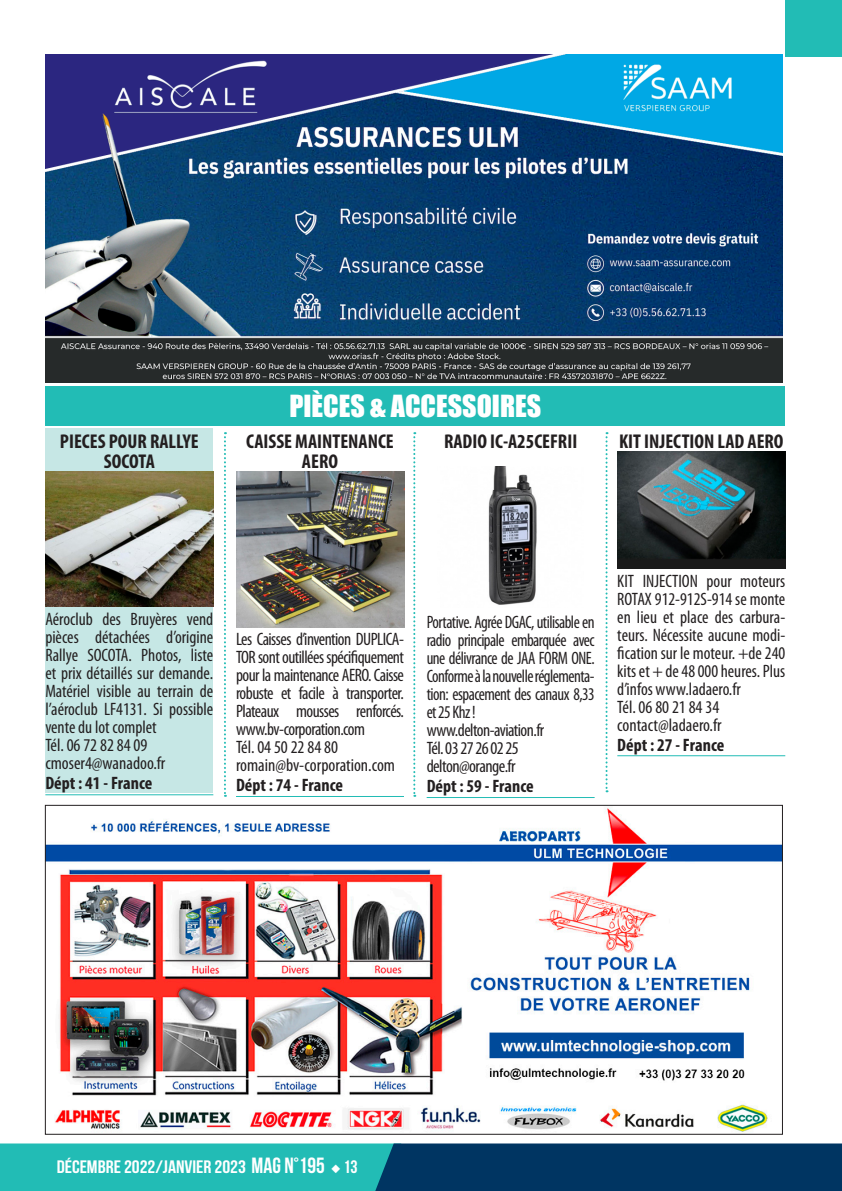
<style>
.page{position:relative;width:842px;height:1191px;background:#fff}
.page>*{position:absolute;margin:0;border:0;box-sizing:border-box;transform-origin:0 0}
.t1{font:28px "Impact";color:#fff}
.t2{font:700 condensed 20px/20px "Myriad Pro";color:#231f20;text-align:center}
.t3{font:condensed 18px/18px "Myriad Pro";letter-spacing:-.01em;color:#231f20}
.t4{font:condensed 18px/18px "Myriad Pro";letter-spacing:-.03em;color:#231f20;scale:.94 1}
.t5{font:condensed 18px/18px "Myriad Pro";letter-spacing:-.03em;color:#231f20}
.t6{font:700 condensed 18px "Myriad Pro";color:#231f20}
.t7{font:700 18px "Bebas Neue";color:#fff;scale:1.1 1}
.s1{font-size:22px}
</style>
<div class="page">
<div style="left:785px;top:0;width:57px;height:57px;background:#22bcb5"></div>
<svg style="left:0;top:1143px;width:842px;height:48px;background:#127489"></svg>
<svg style="left:224px;top:432px;width:2px;height:365px"></svg>
<svg style="left:413px;top:432px;width:2px;height:365px"></svg>
<svg style="left:605px;top:432px;width:2px;height:360px"></svg>
<img style="left:47px;top:808px;width:734px;height:324px">
<div style="left:45px;top:386px;width:740px;height:40px;background:#22bcb5"></div>
<div style="left:45px;top:428px;width:168px;height:45px;background:#c6e7e5"></div>
<div style="left:45px;top:606px;width:168px;height:131px;background:#c6e7e5"></div>
<div style="left:45px;top:732px;width:168px;height:23px;background:#c6e7e5"></div>
<div style="left:45px;top:750px;width:168px;height:23px;background:#c6e7e5"></div>
<div style="left:45px;top:769px;width:168px;height:24px;background:#c6e7e5"></div>
<hr style="left:45px;top:794px;width:168px;height:1px;background:#22bcb5">
<img style="left:45px;top:472px;width:169px;height:134px">
<hr style="left:236px;top:796px;width:168px;height:1px;background:#22bcb5">
<img style="left:236px;top:472px;width:168px;height:155px">
<hr style="left:427px;top:797px;width:168px;height:1px;background:#22bcb5">
<img style="left:488px;top:466px;width:49px;height:139px">
<hr style="left:617px;top:755px;width:168px;height:1px;background:#22bcb5">
<img style="left:617px;top:452px;width:169px;height:116px">
<img style="left:45px;top:54px;width:737px;height:329px">
<p class="t2" style="left:60px;top:431px;width:140px">PIECES POUR RALLYE<br>SOCOTA</p>
<h1 class="t1" style="left:289px;top:384px;width:253px">PIÈCES &amp; ACCESSOIRES</h1>
<p class="t2" style="left:246px;top:431px;width:149px">CAISSE MAINTENANCE<br>AERO</p>
<p class="t2" style="left:444px;top:431px;width:135px">RADIO IC-A25CEFRII</p>
<p class="t2" style="left:619px;top:431px;width:166px">KIT INJECTION LAD AERO</p>
<p class="t3" style="left:45px;top:609px;width:169px">Aéroclub des Bruyères vend pièces détachées d’origine<br>Rallye SOCOTA. Photos, liste et prix détaillés sur demande.<br>Matériel visible au terrain de l’aéroclub LF4131. Si possible vente du lot complet<br>Tél. 06 72 82 84 09 cmoser4@wanadoo.fr</p>
<p class="t6" style="left:45px;top:771px;width:109px">Dépt : 41 - France</p>
<p class="t5" style="left:236px;top:630px;width:169px">Les Caisses d’invention DUPLICA-<br>TOR sont outillées spécifiquement pour la maintenance AERO. Caisse robuste et facile à transporter.<br>Plateaux mousses renforcés. www.bv-corporation.com<br>Tél. 04 50 22 84 80 romain@bv-corporation.com</p>
<p class="t6" style="left:236px;top:774px;width:109px">Dépt : 74 - France</p>
<p class="t4" style="left:427px;top:613px;width:180px">Portative. Agrée DGAC, utilisable en radio principale embarquée avec une délivrance de JAA FORM ONE.<br>Conforme à la nouvelle réglementa&shy;tion: espacement des canaux 8,33 et 25 Khz ! www.delton-aviation.fr<br>Tél. 03 27 26 02 25 delton@orange.fr</p>
<p class="t6" style="left:427px;top:775px;width:109px">Dépt : 59 - France</p>
<p class="t3" style="left:617px;top:571px;width:169px">KIT INJECTION pour moteurs<br>ROTAX 912-912S-914 se monte en lieu et place des carbura&shy;teurs. Nécessite aucune modi&shy;fication sur le moteur. +de 240 kits et + de 48 000 heures. Plus d’infos www.ladaero.fr<br>Tél. 06 80 21 84 34 contact@ladaero.fr</p>
<p class="t6" style="left:617px;top:733px;width:109px">Dépt : 27 - France</p>
<p class="t7" style="left:57px;top:1157px;width:275px">DÉCEMBRE 2022/JANVIER 2023 <span class="s1">MAG N°195</span> ◆ 13</p>
</div>
